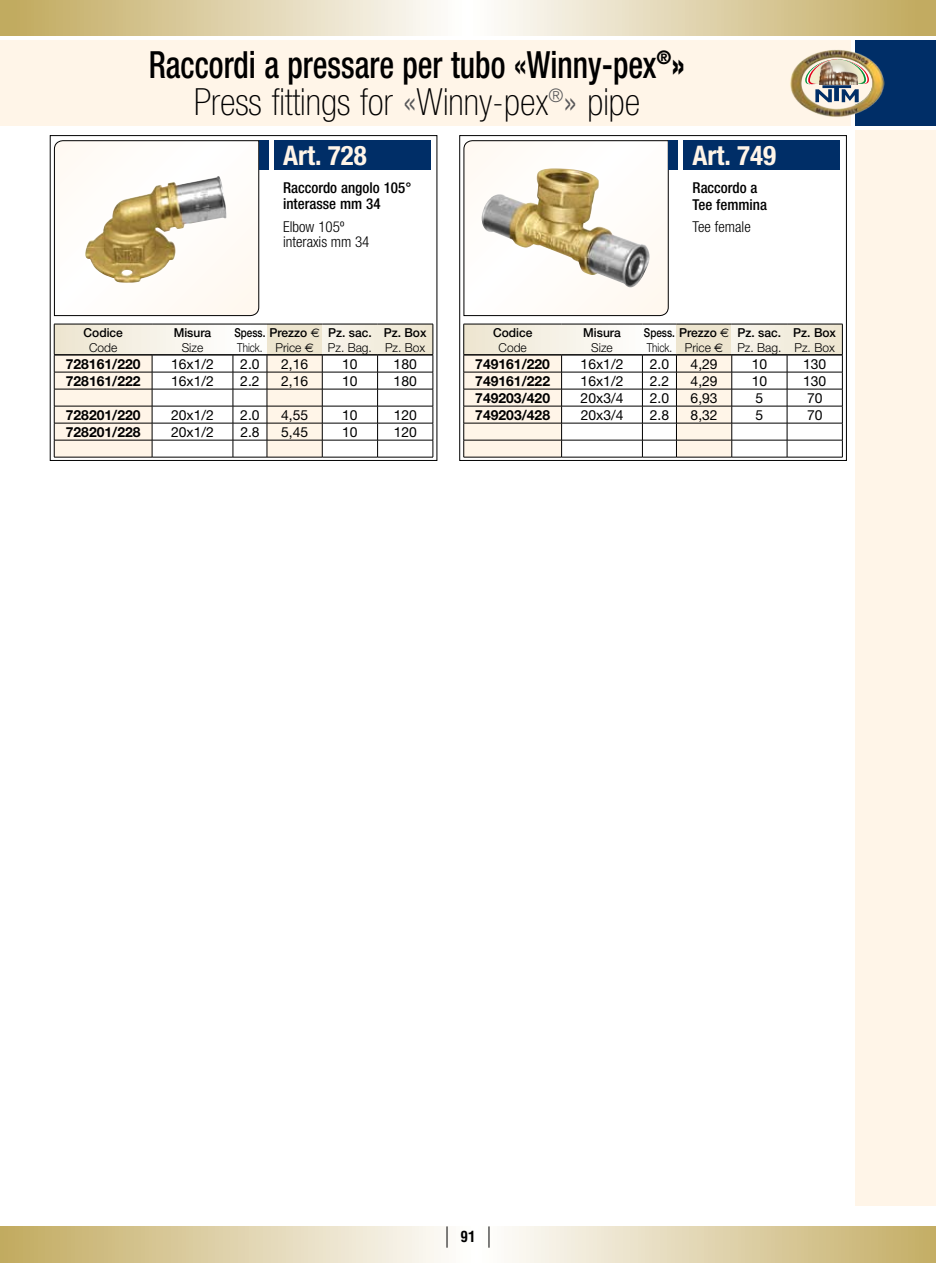
<style>
.page{position:relative;width:936px;height:1263px;background:#fff}
.page>*{position:absolute;margin:0;border:0;box-sizing:border-box;transform-origin:0 0}
.t1{font:500 condensed 37.5px/37.5px "Helvetica Neue";color:#000;text-align:center;scale:.85 1}
.t2{font:700 condensed 27px "Helvetica Neue";color:#fff5e8}
.t3{font:500 condensed 15px/16.5px "Helvetica Neue";color:#000}
.t4{font:300 condensed 15px/15.8px "Helvetica Neue";color:#000}
.t5{font:700 condensed 15px "Helvetica";color:#000}
.t6{font:13.95px "Helvetica Neue";color:#000}
.t7{font:700 13.95px "Helvetica Neue";color:#000}
.t8{font:300 12.3px "Helvetica Neue";color:#000}
.t9{font:500 12.3px "Helvetica Neue";color:#000}
.t10{font:500 12.3px/14.9px "Helvetica Neue";color:#000;scale:.8 1}
.s1{font-weight:700}
.s2{font-weight:100}
.s3{font-weight:300;color:#58585a}
.s4{font-family:"Euro Sans";font-weight:400}
.s5{font-weight:300}
</style>
<div class="page">
<div style="left:0;top:40px;width:850px;height:86px;background:#fff5e8"></div>
<svg style="left:0;top:0;width:935px;height:36px;background:#dfd3ac"></svg>
<svg style="left:0;top:1226px;width:935px;height:37px;background:#e0d4b0"></svg>
<div style="left:855px;top:130px;width:80px;height:1076px;background:#fff5e8"></div>
<svg style="left:446px;top:1226px;width:1px;height:22px"></svg>
<svg style="left:488px;top:1226px;width:1px;height:22px"></svg>
<div style="left:855px;top:40px;width:80px;height:86px;background:#002e67"></div>
<img style="left:790px;top:48px;width:94px;height:70px">
<img style="left:819px;top:62px;width:38px;height:22px">
<div style="left:459px;top:135px;width:387px;height:326px;border:1px solid #000"></div>
<svg style="left:463px;top:140px;width:205px;height:176px"></svg>
<div style="left:683px;top:141px;width:157px;height:29px;background:#002e67"></div>
<div style="left:668px;top:141px;width:10px;height:29px;background:#002e67"></div>
<svg style="left:463px;top:324px;width:380px;height:133px"></svg>
<hr style="left:463px;top:457px;width:98px;height:1px;background:#000">
<hr style="left:561px;top:457px;width:81px;height:1px;background:#000">
<hr style="left:642px;top:457px;width:34px;height:1px;background:#000">
<hr style="left:676px;top:457px;width:55px;height:1px;background:#000">
<hr style="left:731px;top:457px;width:56px;height:1px;background:#000">
<hr style="left:787px;top:457px;width:55px;height:1px;background:#000">
<div style="left:50px;top:135px;width:387px;height:326px;border:1px solid #000"></div>
<svg style="left:54px;top:140px;width:205px;height:176px"></svg>
<div style="left:274px;top:141px;width:156px;height:29px;background:#002e67"></div>
<div style="left:259px;top:141px;width:10px;height:29px;background:#002e67"></div>
<svg style="left:54px;top:324px;width:379px;height:133px"></svg>
<hr style="left:54px;top:457px;width:98px;height:1px;background:#000">
<hr style="left:152px;top:457px;width:81px;height:1px;background:#000">
<hr style="left:233px;top:457px;width:34px;height:1px;background:#000">
<hr style="left:267px;top:457px;width:55px;height:1px;background:#000">
<hr style="left:322px;top:457px;width:55px;height:1px;background:#000">
<hr style="left:377px;top:457px;width:56px;height:1px;background:#000">
<img style="left:481px;top:168px;width:109px;height:107px">
<img style="left:85px;top:176px;width:132px;height:107px">
<h1 class="t1" style="left:149px;top:45px;width:632px">Raccordi a pressare per tubo «Winny-pex<sup>®</sup><span class="s1">»<br></span><span class="s2">Press fittings for</span> <span class="s3">«</span><span class="s2">Winny-pex</span><sup>®</sup><span class="s3">»</span> <span class="s2">pipe</span></h1>
<h2 class="t2" style="left:283px;top:139px;width:85px">Art. 728</h2>
<p class="t3" style="left:283px;top:180px;width:130px;line-height:15.8px">Raccordo angolo 105° interasse mm 34</p>
<p class="t4" style="left:283px;top:218px;width:88px">Elbow 105º interaxis mm 34</p>
<h2 class="t2" style="left:692px;top:139px;width:85px">Art. 749</h2>
<p class="t3" style="left:692px;top:180px;width:76px">Raccordo a<br>Tee femmina</p>
<p class="t4" style="left:692px;top:219px;width:60px">Tee female</p>
<p class="t9" style="left:84px;top:325px;width:41px">Codice</p>
<p class="t8" style="left:89px;top:340px;width:30px">Code</p>
<p class="t9" style="left:174px;top:325px;width:39px">Misura</p>
<p class="t8" style="left:182px;top:340px;width:23px">Size</p>
<p class="t10" style="left:234px;top:325px;width:108px">Spess. Prezzo <span class="s4">E<br></span><span class="s5">Thick.</span></p>
<p class="t8" style="left:275px;top:340px;width:40px">Price <span class="s4">e</span></p>
<p class="t9" style="left:328px;top:325px;width:45px">Pz. sac.</p>
<p class="t8" style="left:328px;top:340px;width:46px">Pz. Bag.</p>
<p class="t9" style="left:384px;top:325px;width:44px">Pz. Box</p>
<p class="t8" style="left:385px;top:340px;width:42px">Pz. Box</p>
<p class="t9" style="left:493px;top:325px;width:41px">Codice</p>
<p class="t8" style="left:498px;top:340px;width:30px">Code</p>
<p class="t9" style="left:583px;top:325px;width:39px">Misura</p>
<p class="t8" style="left:591px;top:340px;width:23px">Size</p>
<p class="t10" style="left:644px;top:325px;width:108px">Spess. Prezzo <span class="s4">E<br></span><span class="s5">Thick.</span></p>
<p class="t8" style="left:685px;top:340px;width:40px">Price <span class="s4">e</span></p>
<p class="t9" style="left:737px;top:325px;width:45px">Pz. sac.</p>
<p class="t8" style="left:737px;top:340px;width:46px">Pz. Bag.</p>
<p class="t9" style="left:793px;top:325px;width:44px">Pz. Box</p>
<p class="t8" style="left:794px;top:340px;width:42px">Pz. Box</p>
<p class="t7" style="left:66px;top:355px;width:76px">728161/220</p>
<p class="t6" style="left:171px;top:356px;width:44px">16x1/2</p>
<p class="t6" style="left:240px;top:356px;width:21px">2.0</p>
<p class="t6" style="left:281px;top:356px;width:29px">2,16</p>
<p class="t6" style="left:342px;top:356px;width:17px">10</p>
<p class="t6" style="left:393px;top:356px;width:25px">180</p>
<p class="t7" style="left:66px;top:372px;width:76px">728161/222</p>
<p class="t6" style="left:171px;top:373px;width:44px">16x1/2</p>
<p class="t6" style="left:240px;top:373px;width:21px">2.2</p>
<p class="t6" style="left:281px;top:373px;width:29px">2,16</p>
<p class="t6" style="left:342px;top:373px;width:17px">10</p>
<p class="t6" style="left:393px;top:373px;width:25px">180</p>
<p class="t7" style="left:66px;top:406px;width:76px">728201/220</p>
<p class="t6" style="left:171px;top:407px;width:44px">20x1/2</p>
<p class="t6" style="left:240px;top:407px;width:21px">2.0</p>
<p class="t6" style="left:281px;top:407px;width:29px">4,55</p>
<p class="t6" style="left:342px;top:407px;width:17px">10</p>
<p class="t6" style="left:393px;top:407px;width:25px">120</p>
<p class="t7" style="left:66px;top:423px;width:76px">728201/228</p>
<p class="t6" style="left:171px;top:424px;width:44px">20x1/2</p>
<p class="t6" style="left:240px;top:424px;width:21px">2.8</p>
<p class="t6" style="left:281px;top:424px;width:29px">5,45</p>
<p class="t6" style="left:342px;top:424px;width:17px">10</p>
<p class="t6" style="left:393px;top:424px;width:25px">120</p>
<p class="t7" style="left:475px;top:355px;width:76px">749161/220</p>
<p class="t6" style="left:580px;top:356px;width:44px">16x1/2</p>
<p class="t6" style="left:649px;top:356px;width:21px">2.0</p>
<p class="t6" style="left:690px;top:356px;width:29px">4,29</p>
<p class="t6" style="left:751px;top:356px;width:17px">10</p>
<p class="t6" style="left:803px;top:356px;width:25px">130</p>
<p class="t7" style="left:475px;top:372px;width:76px">749161/222</p>
<p class="t6" style="left:580px;top:373px;width:44px">16x1/2</p>
<p class="t6" style="left:649px;top:373px;width:21px">2.2</p>
<p class="t6" style="left:690px;top:373px;width:29px">4,29</p>
<p class="t6" style="left:751px;top:373px;width:17px">10</p>
<p class="t6" style="left:803px;top:373px;width:25px">130</p>
<p class="t7" style="left:475px;top:389px;width:76px">749203/420</p>
<p class="t6" style="left:580px;top:390px;width:44px">20x3/4</p>
<p class="t6" style="left:649px;top:390px;width:21px">2.0</p>
<p class="t6" style="left:690px;top:390px;width:29px">6,93</p>
<p class="t6" style="left:755px;top:390px;width:9px">5</p>
<p class="t6" style="left:807px;top:390px;width:17px">70</p>
<p class="t7" style="left:475px;top:406px;width:76px">749203/428</p>
<p class="t6" style="left:580px;top:407px;width:44px">20x3/4</p>
<p class="t6" style="left:649px;top:407px;width:21px">2.8</p>
<p class="t6" style="left:690px;top:407px;width:29px">8,32</p>
<p class="t6" style="left:755px;top:407px;width:9px">5</p>
<p class="t6" style="left:807px;top:407px;width:17px">70</p>
<p class="t5" style="left:460px;top:1228px;width:16px">91</p>
</div>
